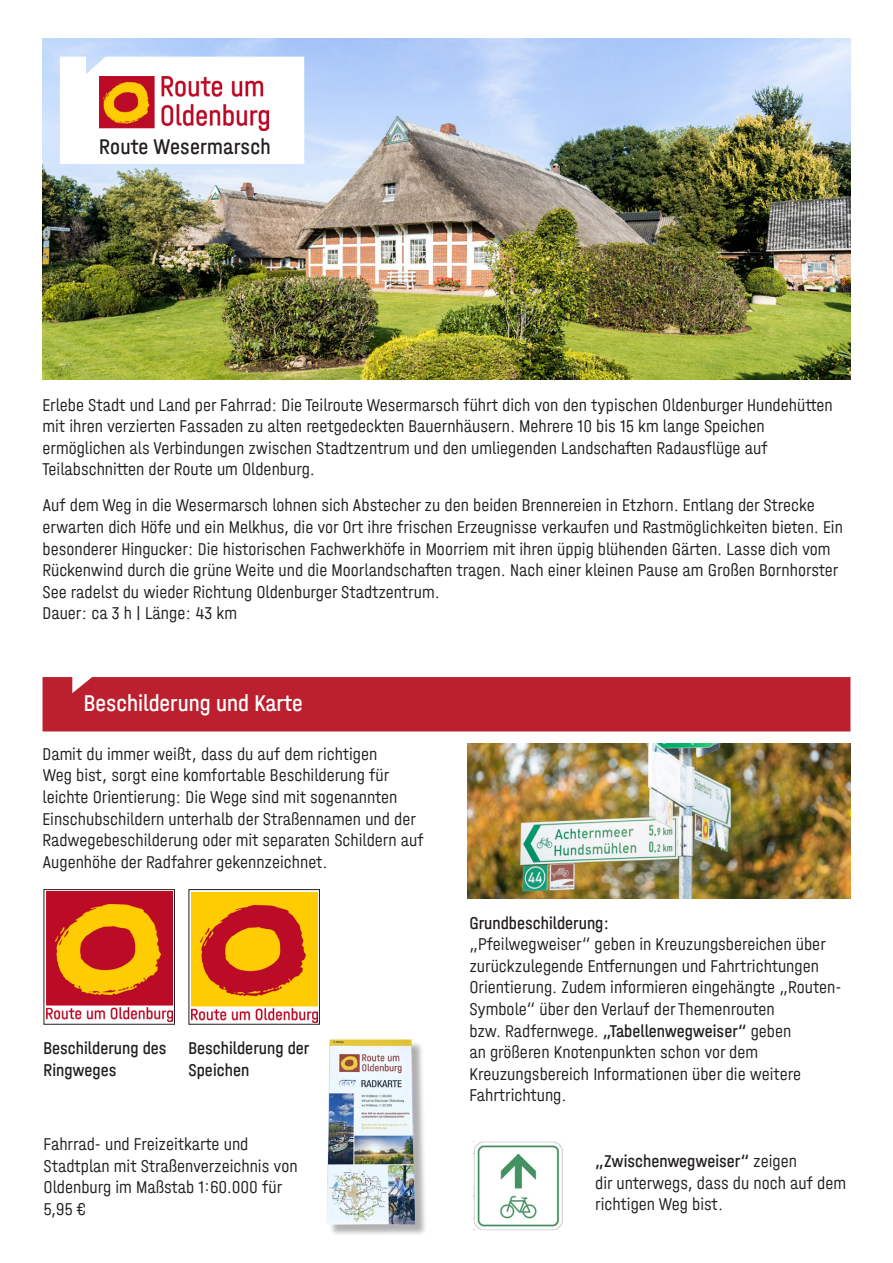
<style>
.page{position:relative;width:893px;height:1263px;background:#fff}
.page>*{position:absolute;margin:0;border:0;box-sizing:border-box;transform-origin:0 0}
.t1{font:24px "Halvar Eng";color:#fff}
.t2{font:22.35px "Halvar Eng";letter-spacing:.01em;color:#231f20}
.t3{font:300 18px/21.6px "Halvar Eng";color:#231f20}
.t4{font:18px/21.6px "Halvar Eng";color:#231f20}
.s1{font-weight:400}
.s2{font-weight:300}
</style>
<div class="page">
<img style="left:43px;top:38px;width:807px;height:342px">
<svg style="left:60px;top:57px;width:244px;height:107px"></svg>
<img style="left:99px;top:77px;width:170px;height:54px">
<div style="left:43px;top:677px;width:807px;height:54px;background:#bc1f2d"></div>
<img style="left:46px;top:892px;width:126px;height:130px">
<div style="left:44px;top:889px;width:131px;height:135px;border:1px solid #231f20"></div>
<img style="left:191px;top:892px;width:126px;height:130px">
<div style="left:189px;top:889px;width:131px;height:135px;border:1px solid #231f20"></div>
<div style="left:329px;top:1041px;width:98px;height:195px;background:#231f20;opacity:.35"></div>
<img style="left:327px;top:1039px;width:88px;height:185px">
<img style="left:474px;top:1142px;width:89px;height:89px">
<img style="left:468px;top:743px;width:382px;height:156px">
<p class="t2" style="left:99px;top:133px;width:173px">Route Wesermarsch</p>
<p class="t3" style="left:43px;top:393px;width:792px">Erlebe Stadt und Land per Fahrrad: Die Teilroute Wesermarsch führt dich von den typischen Oldenburger Hundehütten mit ihren verzierten Fassaden zu alten reetgedeckten Bauernhäusern. Mehrere 10 bis 15 km lange Speichen ermöglichen als Verbindungen zwischen Stadtzentrum und den umliegenden Landschaften Radausflüge auf Teilabschnitten der Route um Oldenburg.</p>
<p class="t3" style="left:43px;top:494px;width:802px">Auf dem Weg in die Wesermarsch lohnen sich Abstecher zu den beiden Brennereien in Etzhorn. Entlang der Strecke erwarten dich Höfe und ein Melkhus, die vor Ort ihre frischen Erzeugnisse verkaufen und Rastmöglichkeiten bieten. Ein besonderer Hingucker: Die historischen Fachwerkhöfe in Moorriem mit ihren üppig blühenden Gärten. Lasse dich vom Rückenwind durch die grüne Weite und die Moorlandschaften tragen. Nach einer kleinen Pause am Großen Bornhorster See radelst du wieder Richtung Oldenburger Stadtzentrum.<br>Dauer: ca 3 h | Länge: 43 km</p>
<p class="t1" style="left:84px;top:688px;width:220px">Beschilderung und Karte</p>
<p class="t3" style="left:43px;top:742px;width:375px">Damit du immer weißt, dass du auf dem richtigen<br>Weg bist, sorgt eine komfortable Beschilderung für leichte Orientierung: Die Wege sind mit sogenannten Einschubschildern unterhalb der Straßennamen und der</p>
<p class="t3" style="left:43px;top:829px;width:383px">Radwegebeschilderung oder mit separaten Schildern auf<br>Augenhöhe der Radfahrer gekennzeichnet.</p>
<p class="t4" style="left:44px;top:1037px;width:125px">Beschilderung des<br>Ringweges</p>
<p class="t4" style="left:189px;top:1037px;width:122px">Beschilderung der<br>Speichen</p>
<p class="t3" style="left:44px;top:1133px;width:256px">Fahrrad- und Freizeitkarte und<br>Stadtplan mit Straßenverzeichnis von<br>Oldenburg im Maßstab 1:60.000 für<br>5,95 €</p>
<p class="t4" style="left:469px;top:911px;width:141px">Grundbeschilderung:</p>
<p class="t3" style="left:469px;top:933px;width:358px">„Pfeilwegweiser“ geben in Kreuzungsbereichen über zurückzulegende Entfernungen und Fahrtrichtungen</p>
<p class="t3" style="left:469px;top:976px;width:374px">Orientierung. Zudem informieren eingehängte „Routen-<br>Symbole“ über den Verlauf der Themenrouten</p>
<p class="t3" style="left:469px;top:1019px;width:333px">bzw. Radfernwege. <span class="s1">„Tabellenwegweiser“</span> geben an größeren Knotenpunkten schon vor dem Kreuzungsbereich Informationen über die weitere Fahrtrichtung.</p>
<p class="t4" style="left:595px;top:1150px;width:203px">„Zwischenwegweiser“ <span class="s2">zeigen</span></p>
<p class="t3" style="left:595px;top:1171px;width:252px">dir unterwegs, dass du noch auf dem richtigen Weg bist.</p>
</div>
